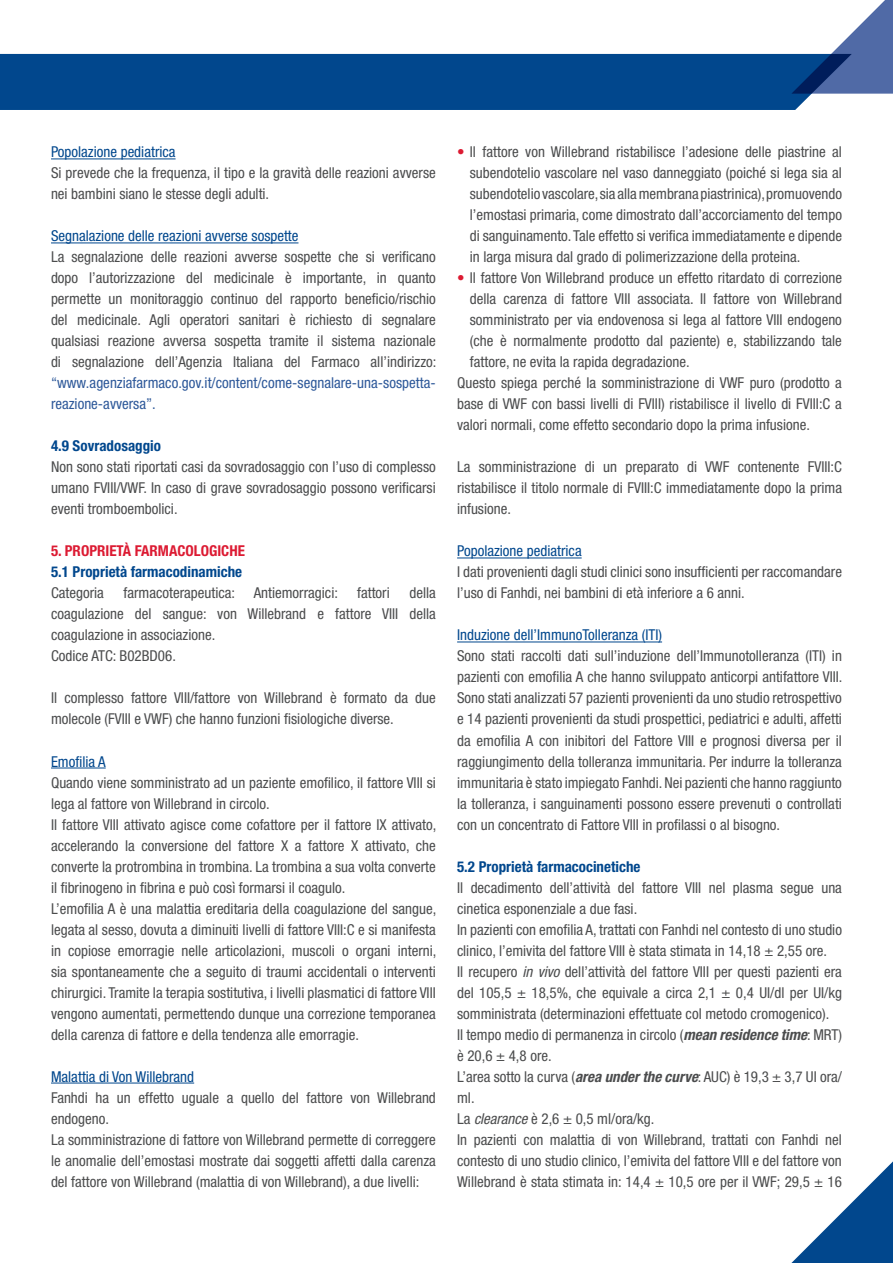
<style>
.page{position:relative;width:893px;height:1263px;background:#fff}
.page>*{position:absolute;margin:0;border:0;box-sizing:border-box;transform-origin:0 0}
.entr11{font:condensed 15px/21px "Helvetica Neue LT Std";color:#4b4c4d;text-align:justify}
.elenco{font:condensed 15px/21px "Helvetica Neue LT Std";color:#4b4c4d;text-align:justify}
.entr11-2{font:condensed 15px "Helvetica Neue LT Std";color:#01478d}
.t1{font:700 condensed 15px "Helvetica Neue LT Std";color:#01478d}
.t2{font:700 condensed 15px "Helvetica Neue LT Std";color:#dc1a32}
.s1{color:#2d5899}
.s2{font-weight:700;color:#dc1a32}
.s3{font-style:italic}
.s4{font-weight:700;font-style:italic}
</style>
<div class="page">
<div style="left:0;top:54px;width:812px;height:56px;background:#01478d"></div>
<svg style="left:791px;top:0;width:102px;height:94px"></svg>
<svg style="left:791px;top:1161px;width:102px;height:102px"></svg>
<hr style="left:51px;top:159px;width:125px;height:1px;background:#01478d">
<hr style="left:51px;top:243px;width:247px;height:1px;background:#01478d">
<hr style="left:51px;top:768px;width:55px;height:1px;background:#01478d">
<hr style="left:51px;top:1083px;width:143px;height:1px;background:#01478d">
<hr style="left:457px;top:558px;width:125px;height:1px;background:#01478d">
<hr style="left:457px;top:642px;width:205px;height:1px;background:#01478d">
<p class="entr11-2" style="left:51px;top:143px;width:126px">Popolazione pediatrica</p>
<p class="entr11" style="left:51px;top:163px;width:386px">Si prevede che la frequenza, il tipo e la gravità delle reazioni avverse nei bambini siano le stesse degli adulti.</p>
<p class="entr11-2" style="left:51px;top:227px;width:249px">Segnalazione delle reazioni avverse sospette</p>
<p class="entr11" style="left:51px;top:247px;width:387px">La segnalazione delle reazioni avverse sospette che si verificano dopo l’autorizzazione del medicinale è importante, in quanto permette un monitoraggio continuo del rapporto beneficio/rischio del medicinale. Agli operatori sanitari è richiesto di segnalare qualsiasi reazione avversa sospetta tramite il sistema nazionale di segnalazione dell’Agenzia Italiana del Farmaco all’indirizzo: <span class="s1">“www.agenziafarmaco.gov.it/content/come-segnalare-una-sospetta&shy;reazione-avversa”.</span></p>
<p class="t1" style="left:51px;top:437px;width:111px">4.9 Sovradosaggio</p>
<p class="entr11" style="left:51px;top:457px;width:386px">Non sono stati riportati casi da sovradosaggio con l’uso di complesso umano FVIII/VWF. In caso di grave sovradosaggio possono verificarsi eventi tromboembolici.</p>
<p class="t2" style="left:51px;top:542px;width:195px">5. PROPRIETÀ FARMACOLOGICHE</p>
<p class="t1" style="left:51px;top:563px;width:193px">5.1 Proprietà farmacodinamiche</p>
<p class="entr11" style="left:51px;top:583px;width:54px">Categoria</p>
<p class="entr11" style="left:124px;top:583px;width:216px">farmacoterapeutica: Antiemorragici:</p>
<p class="entr11" style="left:357px;top:583px;width:34px">fattori</p>
<p class="entr11" style="left:51px;top:583px;width:386px;text-indent:358px">della coagulazione del sangue: von Willebrand e fattore VIII della coagulazione in associazione.</p>
<p class="entr11" style="left:51px;top:646px;width:126px">Codice ATC: B02BD06.</p>
<p class="entr11" style="left:51px;top:688px;width:386px">Il complesso fattore VIII/fattore von Willebrand è formato da due molecole (FVIII e VWF) che hanno funzioni fisiologiche diverse.</p>
<p class="entr11-2" style="left:51px;top:752px;width:56px">Emofilia A</p>
<p class="entr11" style="left:51px;top:772px;width:386px">Quando viene somministrato ad un paziente emofilico, il fattore VIII si lega al fattore von Willebrand in circolo.</p>
<p class="entr11" style="left:51px;top:814px;width:387px">Il fattore VIII attivato agisce come cofattore per il fattore IX attivato, accelerando la conversione del fattore X a fattore X attivato, che converte la protrombina in trombina. La trombina a sua volta converte il fibrinogeno in fibrina e può così formarsi il coagulo.</p>
<p class="entr11" style="left:51px;top:898px;width:387px">L’emofilia A è una malattia ereditaria della coagulazione del sangue, legata al sesso, dovuta a diminuiti livelli di fattore VIII:C e si manifesta in copiose emorragie nelle articolazioni, muscoli o organi interni, sia spontaneamente che a seguito di traumi accidentali o interventi chirurgici. Tramite la terapia sostitutiva, i livelli plasmatici di fattore VIII vengono aumentati, permettendo dunque una correzione temporanea della carenza di fattore e della tendenza alle emorragie.</p>
<p class="entr11-2" style="left:51px;top:1067px;width:145px">Malattia di Von Willebrand</p>
<p class="entr11" style="left:51px;top:1087px;width:386px">Fanhdi ha un effetto uguale a quello del fattore von Willebrand endogeno.</p>
<p class="entr11" style="left:51px;top:1129px;width:386px">La somministrazione di fattore von Willebrand permette di correggere le anomalie dell’emostasi mostrate dai soggetti affetti dalla carenza del fattore von Willebrand (malattia di von Willebrand), a due livelli:</p>
<p class="entr11" style="left:470px;top:142px;width:374px;text-indent:-13px"><span class="s2">•</span> Il fattore von Willebrand ristabilisce l’adesione delle piastrine al subendotelio vascolare nel vaso danneggiato (poiché si lega sia al subendotelio vascolare, sia alla membrana piastrinica), promuovendo l’emostasi primaria, come dimostrato dall’accorciamento del tempo di sanguinamento. Tale effetto si verifica immediatamente e dipende in larga misura dal grado di polimerizzazione della proteina.</p>
<p class="entr11" style="left:470px;top:268px;width:374px;text-indent:-13px"><span class="s2">•</span> Il fattore Von Willebrand produce un effetto ritardato di correzione della carenza di fattore VIII associata. Il fattore von Willebrand somministrato per via endovenosa si lega al fattore VIII endogeno (che è normalmente prodotto dal paziente) e, stabilizzando tale fattore, ne evita la rapida degradazione.</p>
<p class="elenco" style="left:457px;top:373px;width:386px">Questo spiega perché la somministrazione di VWF puro (prodotto a base di VWF con bassi livelli di FVIII) ristabilisce il livello di FVIII:C a valori normali, come effetto secondario dopo la prima infusione.</p>
<p class="entr11" style="left:457px;top:457px;width:386px">La somministrazione di un preparato di VWF contenente FVIII:C ristabilisce il titolo normale di FVIII:C immediatamente dopo la prima infusione.</p>
<p class="entr11-2" style="left:457px;top:542px;width:126px">Popolazione pediatrica</p>
<p class="entr11" style="left:457px;top:562px;width:386px">I dati provenienti dagli studi clinici sono insufficienti per raccomandare l’uso di Fanhdi, nei bambini di età inferiore a 6 anni.</p>
<p class="entr11-2" style="left:457px;top:626px;width:206px">Induzione dell’ImmunoTolleranza (ITI)</p>
<p class="entr11" style="left:457px;top:646px;width:387px">Sono stati raccolti dati sull’induzione dell’Immunotolleranza (ITI) in pazienti con emofilia A che hanno sviluppato anticorpi antifattore VIII.<br>Sono stati analizzati 57 pazienti provenienti da uno studio retrospettivo e 14 pazienti provenienti da studi prospettici, pediatrici e adulti, affetti da emofilia A con inibitori del Fattore VIII e prognosi diversa per il raggiungimento della tolleranza immunitaria. Per indurre la tolleranza immunitaria è stato impiegato Fanhdi. Nei pazienti che hanno raggiunto la tolleranza, i sanguinamenti possono essere prevenuti o controllati con un concentrato di Fattore VIII in profilassi o al bisogno.</p>
<p class="t1" style="left:457px;top:857px;width:185px">5.2 Proprietà farmacocinetiche</p>
<p class="entr11" style="left:457px;top:877px;width:386px">Il decadimento dell’attività del fattore VIII nel plasma segue una cinetica esponenziale a due fasi.</p>
<p class="entr11" style="left:457px;top:919px;width:386px">In pazienti con emofilia A, trattati con Fanhdi nel contesto di uno studio clinico, l’emivita del fattore VIII è stata stimata in 14,18 ± 2,55 ore.</p>
<p class="entr11" style="left:457px;top:961px;width:386px">Il recupero <span class="s3">in vivo</span> dell’attività del fattore VIII per questi pazienti era del 105,5 ± 18,5%, che equivale a circa 2,1 ± 0,4 UI/dl per UI/kg somministrata (determinazioni effettuate col metodo cromogenico).</p>
<p class="entr11" style="left:457px;top:1024px;width:386px">Il tempo medio di permanenza in circolo (<span class="s4">mean residence time</span>: MRT) è 20,6 ± 4,8 ore.</p>
<p class="entr11" style="left:457px;top:1066px;width:386px">L’area sotto la curva (<span class="s4">area under the curve</span>: AUC) è 19,3 ± 3,7 UI ora/ ml.</p>
<p class="entr11" style="left:457px;top:1108px;width:199px">La <span class="s3">clearance</span> è 2,6 ± 0,5 ml/ora/kg.</p>
<p class="entr11" style="left:457px;top:1129px;width:386px">In pazienti con malattia di von Willebrand, trattati con Fanhdi nel contesto di uno studio clinico, l’emivita del fattore VIII e del fattore von Willebrand è stata stimata in: 14,4 ± 10,5 ore per il VWF; 29,5 ± 16</p>
</div>
